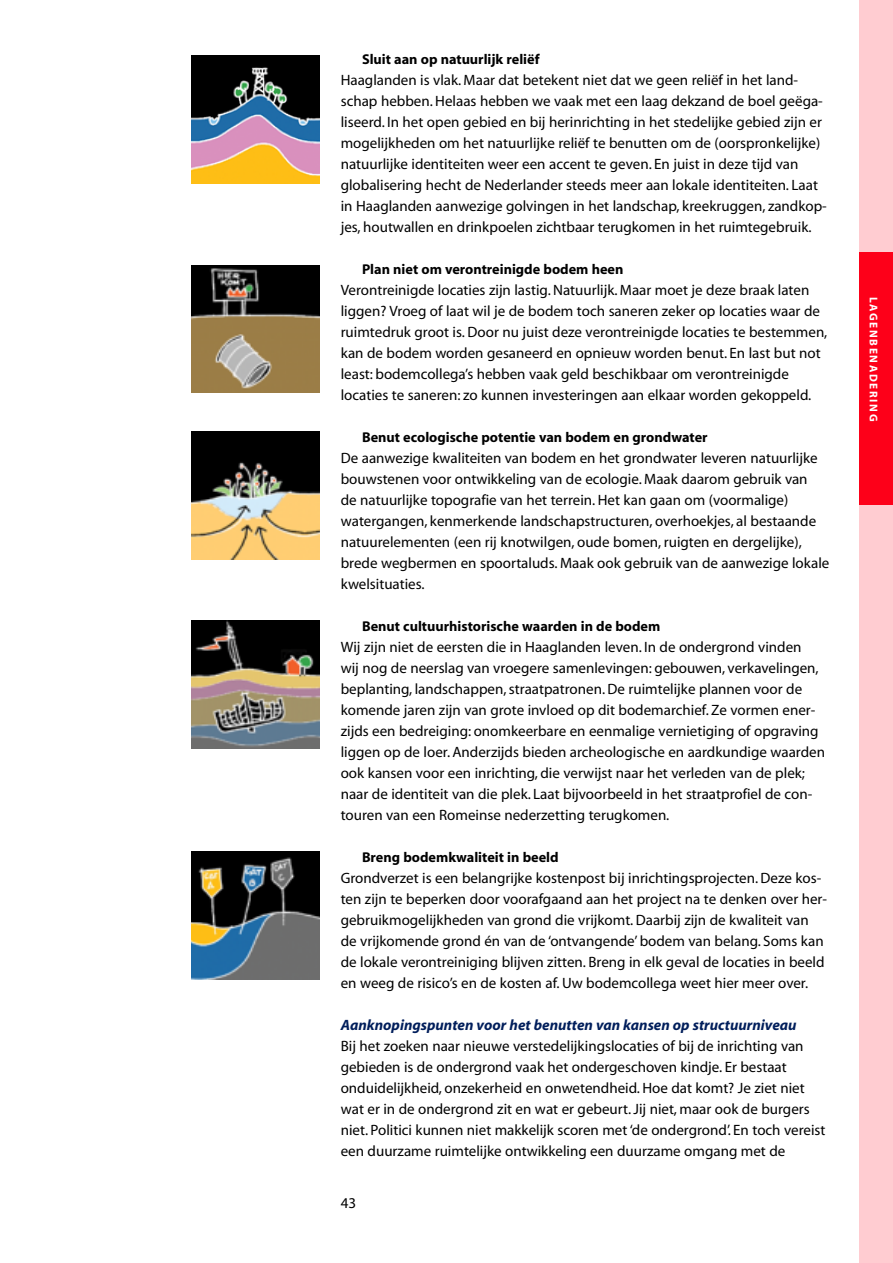
<style>
.page{position:relative;width:893px;height:1263px;background:#fff}
.page>*{position:absolute;margin:0;border:0;box-sizing:border-box;transform-origin:0 0}
.t1{font:15px/21px "Myriad";color:#000}
.t2{font:italic 700 15px "Myriad";color:#001e5b}
.t3{font:700 14.25px "Myriad";color:#000}
.t4{font:700 11.25px "Myriad";letter-spacing:.15em;color:#fff}
</style>
<div class="page">
<div style="left:859px;top:0;width:33px;height:1263px;background:#ffccd1"></div>
<div style="left:859px;top:253px;width:33px;height:252px;background:#fd0019"></div>
<img style="left:192px;top:432px;width:127px;height:127px">
<img style="left:192px;top:56px;width:127px;height:127px">
<img style="left:192px;top:621px;width:127px;height:128px">
<img style="left:192px;top:852px;width:127px;height:128px">
<img style="left:192px;top:265px;width:127px;height:128px">
<p class="t3" style="left:362px;top:53px;width:179px">Sluit aan op natuurlijk reliëf</p>
<p class="t1" style="left:341px;top:70px;width:487px">Haaglanden is vlak. Maar dat betekent niet dat we geen reliëf in het land&shy;schap hebben. Helaas hebben we vaak met een laag dekzand de boel geëga&shy;liseerd. In het open gebied en bij herinrichting in het stedelijke gebied zijn er mogelijkheden om het natuurlijke reliëf te benutten om de (oorspronkelijke) natuurlijke identiteiten weer een accent te geven. En juist in deze tijd van globalisering hecht de Nederlander steeds meer aan lokale identiteiten. Laat in Haaglanden aanwezige golvingen in het landschap, kreekruggen, zandkop&shy;jes, houtwallen en drinkpoelen zichtbaar terugkomen in het ruimtegebruik.</p>
<p class="t3" style="left:362px;top:263px;width:263px">Plan niet om verontreinigde bodem heen</p>
<p class="t1" style="left:341px;top:280px;width:488px">Verontreinigde locaties zijn lastig. Natuurlijk. Maar moet je deze braak laten liggen? Vroeg of laat wil je de bodem toch saneren zeker op locaties waar de ruimtedruk groot is. Door nu juist deze verontreinigde locaties te bestemmen, kan de bodem worden gesaneerd en opnieuw worden benut. En last but not least: bodemcollega’s hebben vaak geld beschikbaar om verontreinigde locaties te saneren: zo kunnen investeringen aan elkaar worden gekoppeld.</p>
<p class="t3" style="left:362px;top:431px;width:347px">Benut ecologische potentie van bodem en grondwater</p>
<p class="t1" style="left:341px;top:448px;width:490px">De aanwezige kwaliteiten van bodem en het grondwater leveren natuurlijke bouwstenen voor ontwikkeling van de ecologie. Maak daarom gebruik van<br>de natuurlijke topografie van het terrein. Het kan gaan om (voormalige) watergangen, kenmerkende landschapstructuren, overhoekjes, al bestaande natuurelementen (een rij knotwilgen, oude bomen, ruigten en dergelijke), brede wegbermen en spoortaluds. Maak ook gebruik van de aanwezige lokale kwelsituaties.</p>
<p class="t3" style="left:362px;top:620px;width:300px">Benut cultuurhistorische waarden in de bodem</p>
<p class="t1" style="left:341px;top:637px;width:486px">Wij zijn niet de eersten die in Haaglanden leven. In de ondergrond vinden<br>wij nog de neerslag van vroegere samenlevingen: gebouwen, verkavelingen, beplanting, landschappen, straatpatronen. De ruimtelijke plannen voor de komende jaren zijn van grote invloed op dit bodemarchief. Ze vormen ener&shy;zijds een bedreiging: onomkeerbare en eenmalige vernietiging of opgraving liggen op de loer. Anderzijds bieden archeologische en aardkundige waarden ook kansen voor een inrichting, die verwijst naar het verleden van de plek; naar de identiteit van die plek. Laat bijvoorbeeld in het straatprofiel de con&shy;touren van een Romeinse nederzetting terugkomen.</p>
<p class="t3" style="left:362px;top:851px;width:198px">Breng bodemkwaliteit in beeld</p>
<p class="t1" style="left:341px;top:868px;width:488px">Grondverzet is een belangrijke kostenpost bij inrichtingsprojecten. Deze kos&shy;ten zijn te beperken door voorafgaand aan het project na te denken over her&shy;gebruikmogelijkheden van grond die vrijkomt. Daarbij zijn de kwaliteit van de vrijkomende grond én van de ‘ontvangende’ bodem van belang. Soms kan de lokale verontreiniging blijven zitten. Breng in elk geval de locaties in beeld en weeg de risico’s en de kosten af. Uw bodemcollega weet hier meer over.</p>
<p class="t2" style="left:341px;top:1019px;width:457px">Aanknopingspunten voor het benutten van kansen op structuurniveau</p>
<p class="t1" style="left:341px;top:1036px;width:486px">Bij het zoeken naar nieuwe verstedelijkingslocaties of bij de inrichting van gebieden is de ondergrond vaak het ondergeschoven kindje. Er bestaat onduidelijkheid, onzekerheid en onwetendheid. Hoe dat komt? Je ziet niet wat er in de ondergrond zit en wat er gebeurt. Jij niet, maar ook de burgers niet. Politici kunnen niet makkelijk scoren met ‘de ondergrond’. En toch vereist een duurzame ruimtelijke ontwikkeling een duurzame omgang met de</p>
<p class="t1" style="left:341px;top:1194px;width:17px">43</p>
<p class="t4" style="left:877px;top:297px;width:126px;rotate:90deg">LAGENBENADERING</p>
</div>
